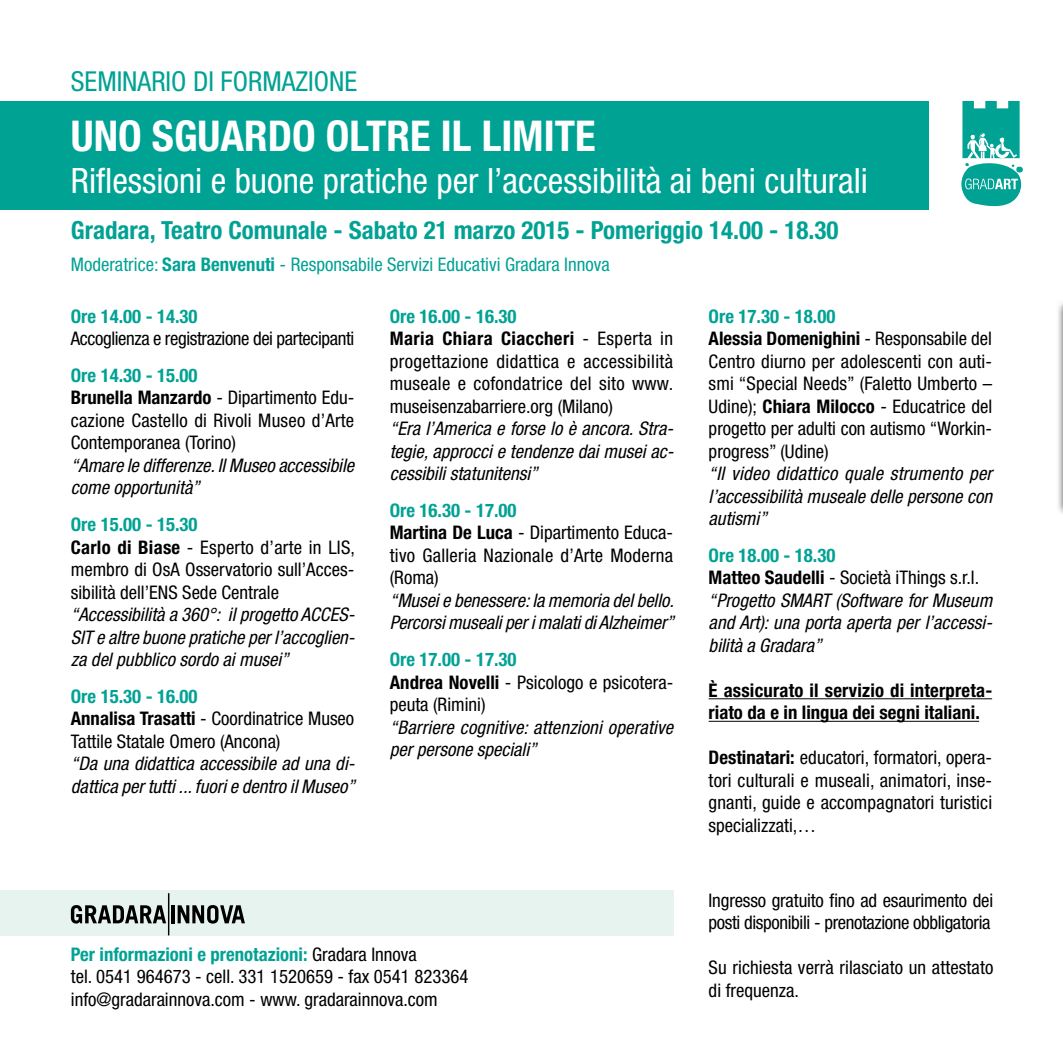
<style>
.page{position:relative;width:1063px;height:1063px;background:#fff}
.page>*{position:absolute;margin:0;border:0;box-sizing:border-box;transform-origin:0 0}
.t1{font:700 condensed 42.5px "Helvetica Neue LT Std";color:#fff}
.t2{font:condensed 35px "Helvetica Neue LT Std";color:#fff}
.t3{font:condensed 27.5px "Helvetica Neue LT Std";color:#00a294}
.t4{font:700 condensed 25px "Helvetica Neue LT Std";color:#00a294}
.t5{font:condensed 18.75px/22.5px "Helvetica Neue LT Std";color:#000}
.t6{font:italic condensed 18.75px/22.5px "Helvetica Neue LT Std";color:#000}
.t7{font:condensed 18.75px/22.5px "Helvetica Neue LT Std";letter-spacing:-.02em;color:#000}
.t8{font:700 condensed 18.75px/22.5px "Helvetica Neue LT Std";letter-spacing:.01em;color:#000}
.t9{font:condensed 18.75px "Helvetica Neue LT Std";color:#00a294}
.t10{font:700 condensed 18.75px "Helvetica Neue LT Std";color:#00a294}
.s1{font-weight:700}
.s2{font-weight:700;color:#00a294}
.s3{font-weight:700;font-style:normal;color:#00a294}
.s4{font-weight:700;font-style:normal}
.s5{font-style:normal}
</style>
<div class="page">
<div style="left:0;top:890px;width:673px;height:45px;background:#e7f3ef"></div>
<svg style="left:961px;top:101px;width:62px;height:106px"></svg>
<hr style="left:709px;top:698px;width:283px;height:1px;background:#000">
<hr style="left:709px;top:721px;width:270px;height:1px;background:#000">
<div style="left:0;top:101px;width:928px;height:109px;background:#00a294"></div>
<svg style="left:71px;top:905px;width:95px;height:19px"></svg>
<hr style="left:171px;top:905px;width:4px;height:18px;background:#000">
<svg style="left:178px;top:905px;width:67px;height:19px"></svg>
<hr style="left:168px;top:893px;width:1px;height:42px;background:#000">
<div style="left:1056px;top:299px;width:7px;height:218px;background:#000;opacity:.75"></div>
<h3 class="t3" style="left:71px;top:65px;width:288px">SEMINARIO DI FORMAZIONE</h3>
<h1 class="t1" style="left:71px;top:110px;width:526px">UNO SGUARDO OLTRE IL LIMITE</h1>
<h2 class="t2" style="left:71px;top:160px;width:799px">Riflessioni e buone pratiche per l’accessibilità ai beni culturali</h2>
<h3 class="t4" style="left:71px;top:215px;width:769px">Gradara, Teatro Comunale - Sabato 21 marzo 2015 - Pomeriggio 14.00 - 18.30</h3>
<p class="t9" style="left:71px;top:254px;width:540px">Moderatrice: <span class="s1">Sara Benvenuti</span> - Responsabile Servizi Educativi Gradara Innova</p>
<p class="t10" style="left:71px;top:305px;width:128px">Ore 14.00 - 14.30</p>
<p class="t7" style="left:71px;top:327px;width:285px">Accoglienza e registrazione dei partecipanti</p>
<p class="t5" style="left:71px;top:364px;width:285px"><span class="s2">Ore 14.30 - 15.00<br></span><span class="s1">Brunella Manzardo</span> - Dipartimento Edu&shy;cazione Castello di Rivoli Museo d’Arte<br>Contemporanea (Torino)</p>
<p class="t6" style="left:71px;top:454px;width:285px">“Amare le differenze. Il Museo accessibile come opportunità”</p>
<p class="t5" style="left:71px;top:513px;width:286px"><span class="s2">Ore 15.00 - 15.30<br></span><span class="s1">Carlo di Biase</span> - Esperto d’arte in LIS, membro di OsA Osservatorio sull’Acces&shy;sibilità dell’ENS Sede Centrale</p>
<p class="t6" style="left:71px;top:604px;width:285px;text-align:justify">“Accessibilità a 360°: il progetto ACCES-SIT e altre buone pratiche per l’accoglien&shy;za del pubblico sordo ai musei”</p>
<p class="t5" style="left:71px;top:685px;width:285px"><span class="s2">Ore 15.30 - 16.00<br></span><span class="s1">Annalisa Trasatti</span> - Coordinatrice Museo<br>Tattile Statale Omero (Ancona)</p>
<p class="t6" style="left:71px;top:753px;width:286px">“Da una didattica accessibile ad una di&shy;dattica per tutti ... fuori e dentro il Museo”</p>
<p class="t5" style="left:390px;top:305px;width:285px"><span class="s2">Ore 16.00 - 16.30<br></span><span class="s1">Maria Chiara Ciaccheri</span> - Esperta in progettazione didattica e accessibilità museale e cofondatrice del sito www. museisenzabarriere.org (Milano)</p>
<p class="t6" style="left:390px;top:418px;width:285px;text-align:justify">“Era l’America e forse lo è ancora. Stra&shy;tegie, approcci e tendenze dai musei ac&shy;cessibili statunitensi”</p>
<p class="t5" style="left:390px;top:499px;width:285px"><span class="s2">Ore 16.30 - 17.00<br></span><span class="s1">Martina De Luca</span> - Dipartimento Educa&shy;tivo Galleria Nazionale d’Arte Moderna (Roma)</p>
<p class="t6" style="left:390px;top:589px;width:286px">“Musei e benessere: la memoria del bello.<br>Percorsi museali per i malati di Alzheimer”</p>
<p class="t5" style="left:390px;top:648px;width:285px"><span class="s2">Ore 17.00 - 17.30<br></span><span class="s1">Andrea Novelli</span> - Psicologo e psicotera&shy;peuta (Rimini)</p>
<p class="t6" style="left:390px;top:716px;width:285px">“Barriere cognitive: attenzioni operative per persone speciali”</p>
<p class="t5" style="left:71px;top:943px;width:399px"><span class="s2">Per informazioni e prenotazioni:</span> Gradara Innova<br>tel. 0541 964673 - cell. 331 1520659 - fax 0541 823364 info@gradarainnova.com - www. gradarainnova.com</p>
<p class="t5" style="left:709px;top:305px;width:285px"><span class="s2">Ore 17.30 - 18.00<br></span><span class="s1">Alessia Domenighini</span> - Responsabile del Centro diurno per adolescenti con auti&shy;smi “Special Needs” (Faletto Umberto – Udine); <span class="s1">Chiara Milocco</span> - Educatrice del progetto per adulti con autismo “Workin&shy;progress” (Udine)</p>
<p class="t6" style="left:709px;top:463px;width:285px;text-align:justify">“Il video didattico quale strumento per l’accessibilità museale delle persone con autismi”</p>
<p class="t6" style="left:709px;top:544px;width:285px"><span class="s3">Ore 18.00 - 18.30<br></span><span class="s4">Matteo Saudelli</span> <span class="s5">- Società iThings s.r.l. </span>“Progetto SMART (Software for Museum and Art): una porta aperta per l’accessi&shy;bilità a Gradara”</p>
<p class="t8" style="left:709px;top:679px;width:285px">È assicurato il servizio di interpreta&shy;riato da e in lingua dei segni italiani.</p>
<p class="t5" style="left:709px;top:746px;width:285px;text-align:justify"><span class="s1">Destinatari:</span> educatori, formatori, opera&shy;tori culturali e museali, animatori, inse&shy;gnanti, guide e accompagnatori turistici specializzati,…</p>
<p class="t7" style="left:709px;top:889px;width:286px">Ingresso gratuito fino ad esaurimento dei posti disponibili - prenotazione obbligatoria</p>
<p class="t5" style="left:709px;top:956px;width:286px">Su richiesta verrà rilasciato un attestato di frequenza.</p>
</div>
